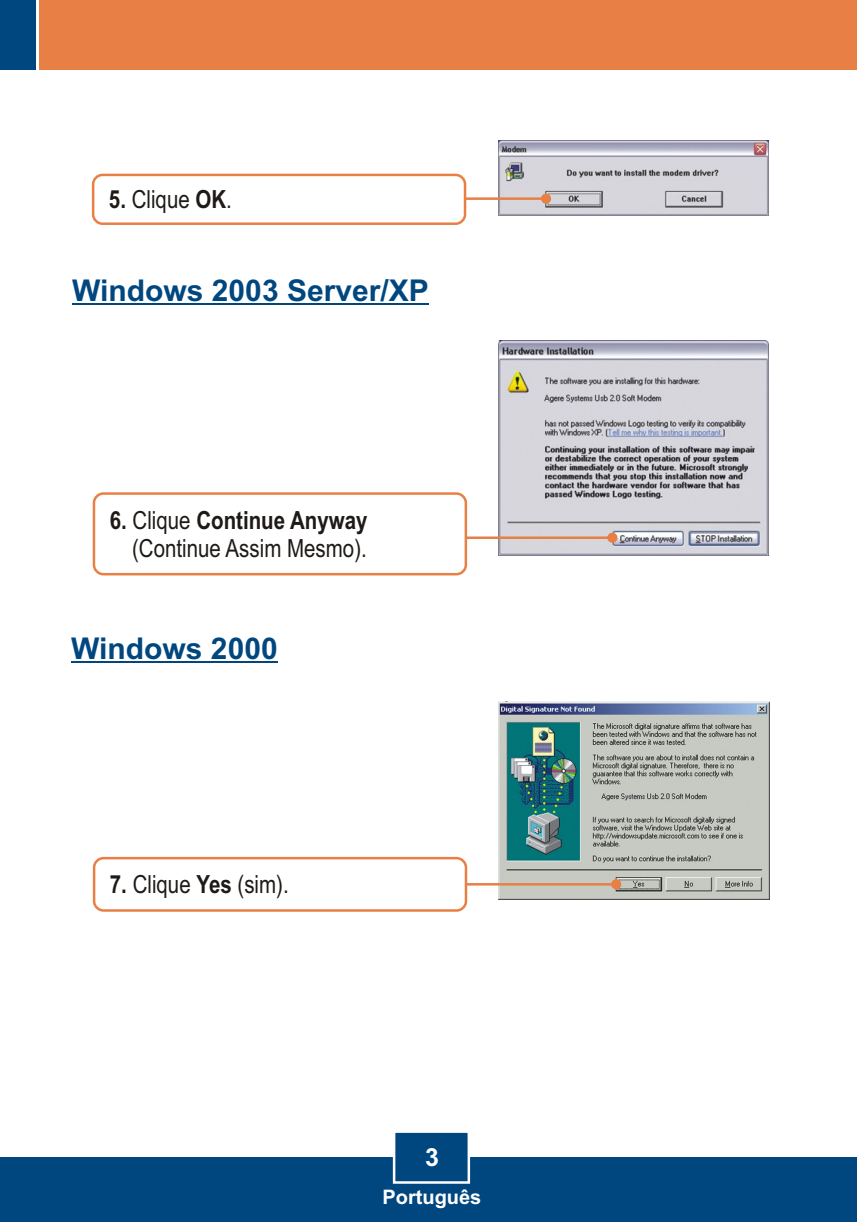
<style>
.page{position:relative;width:857px;height:1222px;background:#fff}
.page>*{position:absolute;margin:0;border:0;box-sizing:border-box;transform-origin:0 0}
.t1{font:700 30px "Arial";color:#004780}
.t2{font:25px/28.2px "Arial Narrow";color:#1f1a17;text-align:right}
.t3{font:700 25px "Arial";color:#fff}
.t4{font:700 20px "Arial";color:#fff}
.s1{font-weight:700}
</style>
<div class="page">
<img style="left:499px;top:140px;width:270px;height:75px">
<img style="left:499px;top:340px;width:270px;height:215px">
<div style="left:0;top:1157px;width:857px;height:64px;background:#004780"></div>
<div style="left:39px;top:0;width:818px;height:70px;background:#e88045"></div>
<div style="left:0;top:0;width:36px;height:70px;background:#004780"></div>
<svg style="left:392px;top:1132px;width:79px;height:52px"></svg>
<hr style="left:72px;top:303px;width:357px;height:2px;background:#004780">
<hr style="left:71px;top:661px;width:207px;height:1px;background:#004780">
<svg style="left:466px;top:194px;width:85px;height:10px"></svg>
<svg style="left:467px;top:532px;width:150px;height:10px"></svg>
<div style="left:92px;top:174px;width:374px;height:51px;background:#fff;border:3px solid #e88045;border-radius:9px"></div>
<div style="left:93px;top:492px;width:374px;height:83px;background:#fff;border:3px solid #e88045;border-radius:9px"></div>
<img style="left:499px;top:701px;width:270px;height:198px">
<svg style="left:467px;top:879px;width:154px;height:10px;background:#d8bca7"></svg>
<div style="left:93px;top:856px;width:374px;height:55px;background:#fff;border:3px solid #e88045;border-radius:9px"></div>
<p class="t2" style="left:109px;top:188px;width:125px"><span class="s1">5.</span> Clique <span class="s1">OK</span>.</p>
<p class="t1" style="left:72px;top:279px;width:358px">Windows 2003 Server/XP</p>
<p class="t2" style="left:110px;top:508px;width:259px"><span class="s1">6.</span> Clique <span class="s1">Continue Anyway </span>(Continue Assim Mesmo).</p>
<p class="t1" style="left:71px;top:636px;width:208px">Windows 2000</p>
<p class="t2" style="left:110px;top:872px;width:180px"><span class="s1">7.</span> Clique <span class="s1">Yes</span> (sim).</p>
<p class="t3" style="left:425px;top:1147px;width:15px">3</p>
<p class="t4" style="left:382px;top:1188px;width:100px">Português</p>
</div>
